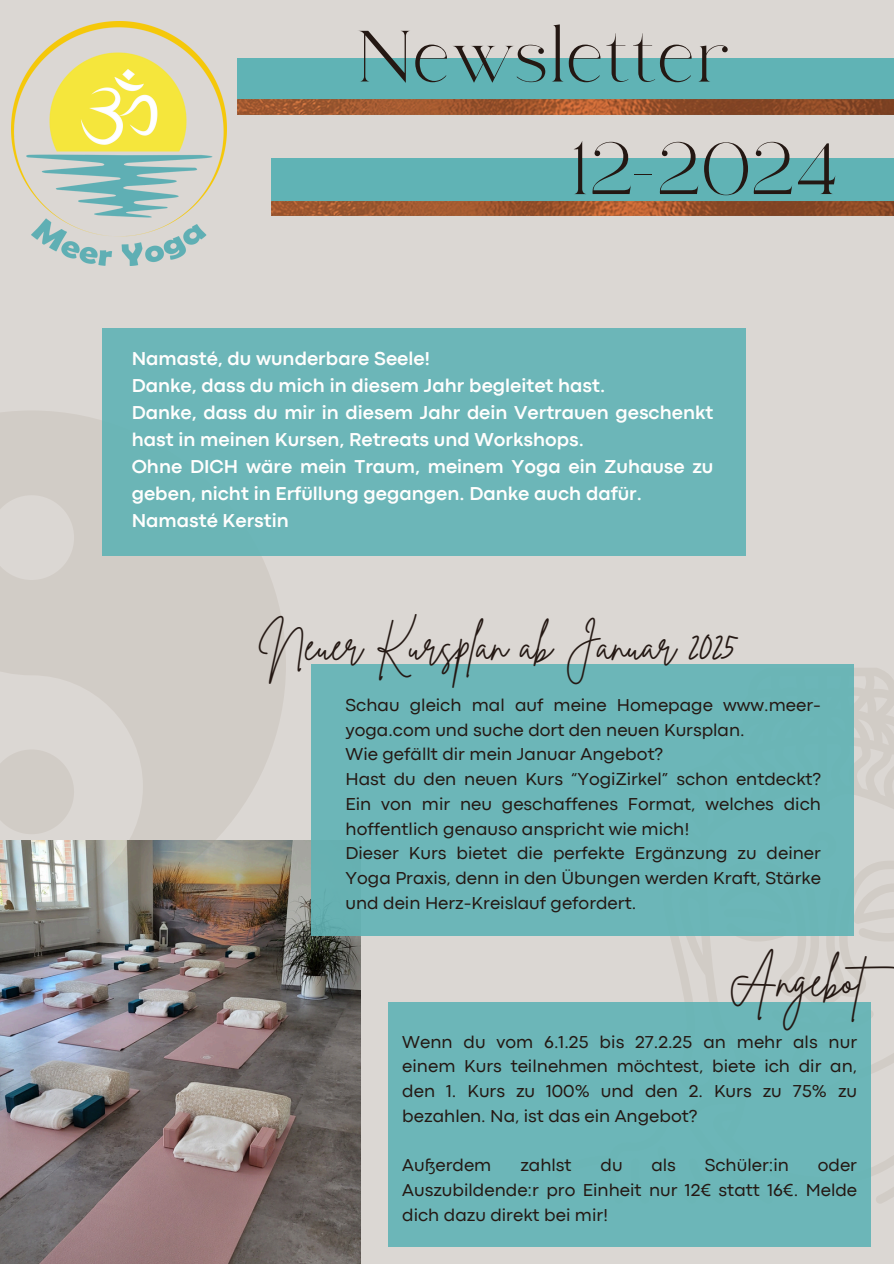
<style>
.page{position:relative;width:894px;height:1264px;background:#fff}
.page>*{position:absolute;margin:0;border:0;box-sizing:border-box;transform-origin:0 0}
.t1{font:72px "RTL Ansam Ansam";color:#241813}
.t2{font:45px "Brittany Signature";color:#241813}
.t3{font:42px "Brittany Signature";color:#241813}
.t4{font:700 19.5px/27px "Codec Pro";color:#fffefd}
.t5{font:18px/24.8px "Codec Pro";color:#241813;text-align:justify}
</style>
<div class="page">
<div style="left:0;top:0;width:893px;height:1263px;background:#dbd7d3"></div>
<div style="left:237px;top:58px;width:656px;height:56px;background:#60b3b5"></div>
<img style="left:237px;top:100px;width:656px;height:14px">
<div style="left:272px;top:158px;width:621px;height:58px;background:#60b3b5"></div>
<img style="left:272px;top:201px;width:621px;height:15px">
<img style="left:0;top:840px;width:360px;height:423px">
<svg style="left:0;top:411px;width:286px;height:508px;fill:#d1ccc6"></svg>
<svg style="left:554px;top:667px;width:339px;height:536px"></svg>
<div style="left:311px;top:664px;width:542px;height:271px;background:#6cb6b8"></div>
<img style="left:12px;top:21px;width:215px;height:244px">
<div style="left:102px;top:328px;width:643px;height:227px;background:#6cb6b8"></div>
<div style="left:388px;top:1002px;width:482px;height:244px;background:#6cb6b8"></div>
<p class="t1" style="left:358px;top:13px;width:374px">Newsletter</p>
<p class="t1" style="left:570px;top:126px;width:269px">12-2024</p>
<h2 class="t4" style="left:132px;top:346px;width:583px">Namasté, du wunderbare Seele!<br>Danke, dass du mich in diesem Jahr begleitet hast.<br>Danke, dass du mir in diesem Jahr dein Vertrauen geschenkt hast in meinen Kursen, Retreats und Workshops.<br>Ohne DICH wäre mein Traum, meinem Yoga ein Zuhause zu geben, nicht in Erfüllung gegangen. Danke auch dafür.<br>Namasté Kerstin</h2>
<h1 class="t3" style="left:259px;top:618px;width:477px">Neuer Kursplan ab Januar 2025</h1>
<h1 class="t5" style="left:345px;top:693px;width:477px">Schau gleich mal auf meine Homepage www.meer&shy;yoga.com und suche dort den neuen Kursplan.</h1>
<p class="t5" style="left:345px;top:743px;width:319px">Wie gefällt dir mein Januar Angebot?</p>
<h3 class="t5" style="left:345px;top:768px;width:477px">Hast du den neuen Kurs “YogiZirkel” schon entdeckt?<br>Ein von mir neu geschaffenes Format, welches dich hoffentlich genauso anspricht wie mich!</h3>
<p class="t5" style="left:345px;top:842px;width:477px">Dieser Kurs bietet die perfekte Ergänzung zu deiner Yoga Praxis, denn in den Übungen werden Kraft, Stärke und dein Herz-Kreislauf gefordert.</p>
<p class="t2" style="left:728px;top:951px;width:180px">Angebot</p>
<p class="t5" style="left:402px;top:1030px;width:456px">Wenn du vom 6.1.25 bis 27.2.25 an mehr als nur einem Kurs teilnehmen möchtest, biete ich dir an, den 1. Kurs zu 100% und den 2. Kurs zu 75% zu bezahlen. Na, ist das ein Angebot?</p>
<p class="t5" style="left:402px;top:1154px;width:91px">Außerdem</p>
<p class="t5" style="left:520px;top:1154px;width:53px">zahlst</p>
<p class="t5" style="left:600px;top:1154px;width:24px">du</p>
<p class="t5" style="left:651px;top:1154px;width:26px">als</p>
<p class="t5" style="left:704px;top:1154px;width:86px">Schüler:in</p>
<p class="t5" style="left:402px;top:1154px;width:456px;text-indent:415px">oder Auszubildende:r pro Einheit nur 12€ statt 16€. Melde dich dazu direkt bei mir!</p>
</div>
